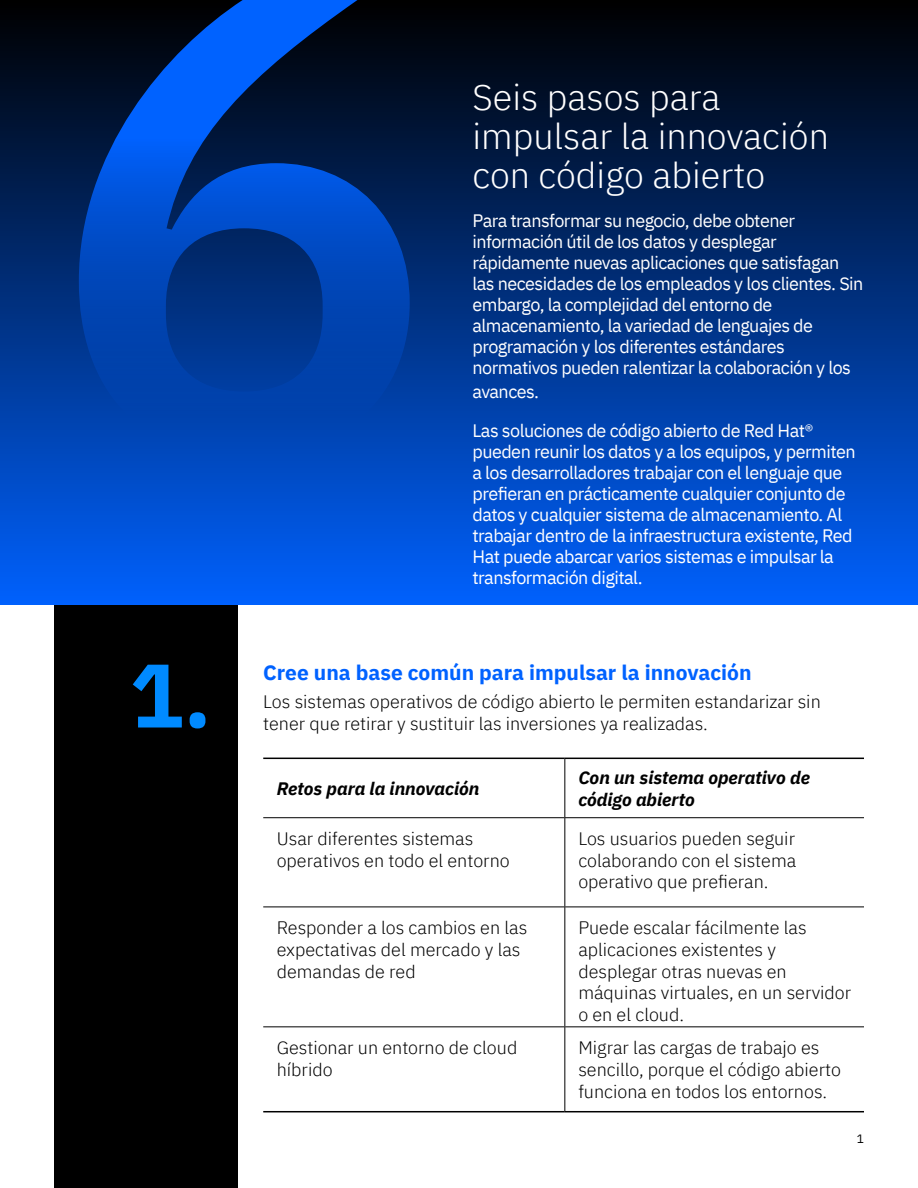
<style>
.page{position:relative;width:918px;height:1188px;background:#fff}
.page>*{position:absolute;margin:0;border:0;box-sizing:border-box;transform-origin:0 0}
.t1{font:700 90px "IBM Plex Sans";color:#008aff}
.t2{font:300 36px/39px "IBM Plex Sans";color:#fff}
.t3{font:700 21px "IBM Plex Sans";color:#0062ff}
.t4{font:18px/21px "IBM Plex Sans";letter-spacing:-.03em;color:#fff}
.t5{font:300 18px/21.6px "IBM Plex Sans";color:#000}
.t6{font:italic 700 18px/21.6px "IBM Plex Sans";color:#000}
.t7{font:12px "IBM Plex Sans";color:#000}
</style>
<div class="page">
<div style="left:54px;top:602px;width:184px;height:586px;background:#000"></div>
<div style="left:0;top:0;width:918px;height:605px;background:linear-gradient(to bottom,#000,#0061fd)"></div>
<hr style="left:263px;top:758px;width:302px;height:1px;background:#000">
<hr style="left:565px;top:758px;width:299px;height:1px;background:#000">
<hr style="left:263px;top:1111px;width:302px;height:1px;background:#000">
<hr style="left:565px;top:1111px;width:299px;height:1px;background:#000">
<hr style="left:263px;top:1027px;width:301px;height:1px;background:#000">
<hr style="left:565px;top:1027px;width:299px;height:1px;background:#000">
<hr style="left:263px;top:907px;width:301px;height:1px;background:#000">
<hr style="left:565px;top:907px;width:299px;height:1px;background:#000">
<hr style="left:564px;top:759px;width:1px;height:58px;background:#000">
<hr style="left:564px;top:818px;width:1px;height:89px;background:#000">
<hr style="left:564px;top:907px;width:1px;height:120px;background:#000">
<hr style="left:564px;top:1027px;width:1px;height:84px;background:#000">
<hr style="left:263px;top:817px;width:302px;height:1px;background:#000">
<hr style="left:565px;top:817px;width:299px;height:1px;background:#000">
<svg style="left:79px;top:0;width:331px;height:458px;background:#003790"></svg>
<h1 class="t1" style="left:130px;top:624px;width:83px">1.</h1>
<h2 class="t2" style="left:472px;top:75px;width:358px">Seis pasos para impulsar la innovación con código abierto</h2>
<p class="t4" style="left:472px;top:209px;width:392px">Para transformar su negocio, debe obtener información útil de los datos y desplegar rápidamente nuevas aplicaciones que satisfagan las necesidades de los empleados y los clientes. Sin embargo, la complejidad del entorno de almacenamiento, la variedad de lenguajes de programación y los diferentes estándares normativos pueden ralentizar la colaboración y los</p>
<p class="t4" style="left:472px;top:371px;width:342px;line-height:39px">avances.<br>Las soluciones de código abierto de Red Hat®</p>
<p class="t4" style="left:472px;top:440px;width:385px">pueden reunir los datos y a los equipos, y permiten a los desarrolladores trabajar con el lenguaje que prefieran en prácticamente cualquier conjunto de datos y cualquier sistema de almacenamiento. Al trabajar dentro de la infraestructura existente, Red Hat puede abarcar varios sistemas e impulsar la transformación digital.</p>
<p class="t3" style="left:263px;top:655px;width:490px">Cree una base común para impulsar la innovación</p>
<p class="t5" style="left:263px;top:689px;width:559px">Los sistemas operativos de código abierto le permiten estandarizar sin</p>
<p class="t5" style="left:263px;top:711px;width:446px">tener que retirar y sustituir las inversiones ya realizadas.</p>
<p class="t6" style="left:277px;top:776px;width:204px">Retos para la innovación</p>
<p class="t6" style="left:578px;top:766px;width:233px">Con un sistema operativo de código abierto</p>
<p class="t5" style="left:277px;top:827px;width:234px">Usar diferentes sistemas operativos en todo el entorno</p>
<p class="t5" style="left:578px;top:827px;width:219px;text-align:justify">Los usuarios pueden seguir colaborando con el sistema operativo que prefieran.</p>
<p class="t5" style="left:277px;top:916px;width:252px">Responder a los cambios en las expectativas del mercado y las demandas de red</p>
<p class="t5" style="left:578px;top:916px;width:274px">Puede escalar fácilmente las aplicaciones existentes y desplegar otras nuevas en máquinas virtuales, en un servidor o en el cloud.</p>
<p class="t5" style="left:277px;top:1036px;width:242px">Gestionar un entorno de cloud híbrido</p>
<p class="t5" style="left:578px;top:1036px;width:264px">Migrar las cargas de trabajo es sencillo, porque el código abierto funciona en todos los entornos.</p>
<p class="t7" style="left:857px;top:1130px;width:9px">1</p>
</div>
